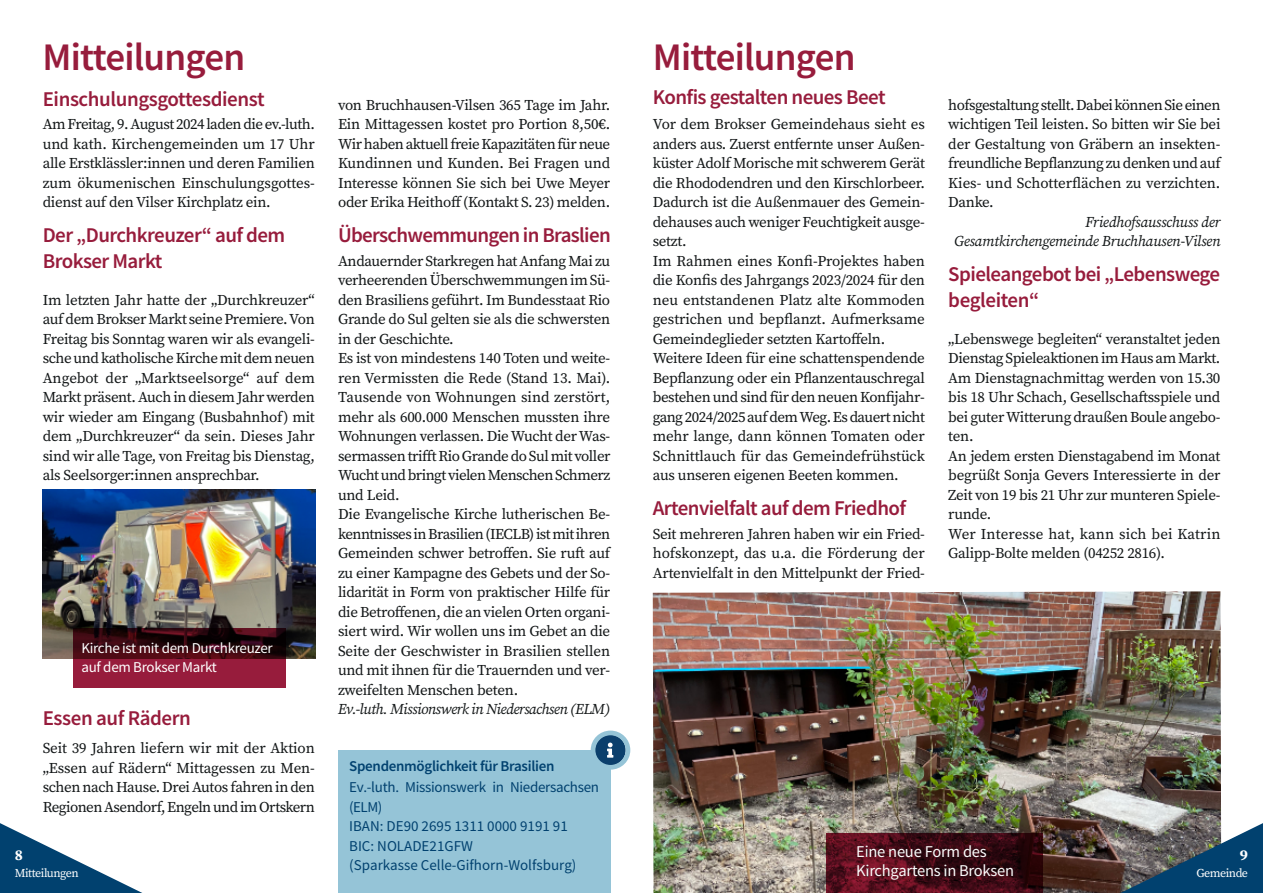
<style>
.page{position:relative;width:1263px;height:893px;background:#fff}
.page>*{position:absolute;margin:0;border:0;box-sizing:border-box;transform-origin:0 0}
.t1{font:600 39px "Source Sans Pro";letter-spacing:-.02em;color:#971c3c}
.t2{font:600 21px/25.5px "Source Sans Pro";letter-spacing:-.025em;color:#971c3c}
.t3{font:16.5px/19.5px "Source Sans Pro";letter-spacing:-.015em;color:#fff}
.t4{font:15px/19.5px "Source Serif Pro";letter-spacing:-.02em;color:#121617;text-align:justify}
.t5{font:15px/19.5px "Source Sans Pro";color:#01416f}
.t6{font:italic 15px/19.5px "Source Serif Pro";letter-spacing:-.025em;color:#121617;text-align:right}
.t7{font:15px/19.5px "Source Sans Pro";letter-spacing:-.02em;color:#fff}
.t8{font:600 15px "Source Sans Pro";letter-spacing:-.02em;color:#01416f}
.t9{font:700 15px "Source Serif Pro";color:#fff}
.t10{font:12px "Source Serif Pro";letter-spacing:-.04em;color:#fff}
</style>
<div class="page">
<img style="left:653px;top:591px;width:568px;height:302px">
<svg style="left:826px;top:833px;width:217px;height:60px;background:#450b16"></svg>
<svg style="left:858px;top:845px;width:128px;height:12px;background:#3f0b16"></svg>
<svg style="left:858px;top:865px;width:155px;height:15px;background:#460d18"></svg>
<div style="left:338px;top:750px;width:272px;height:143px;background:#95c4d7"></div>
<div style="left:595px;top:735px;width:31px;height:30px;background:#0b3f6c;border-radius:50%"></div>
<svg style="left:607px;top:743px;width:6px;height:15px"></svg>
<div style="left:591px;top:731px;width:39px;height:39px;border:5px solid #95c4d7;border-radius:50%"></div>
<img style="left:43px;top:490px;width:273px;height:168px">
<svg style="left:73px;top:628px;width:213px;height:60px;background:#631124"></svg>
<svg style="left:1094px;top:818px;width:169px;height:75px;background:#495d6d"></svg>
<svg style="left:0;top:823px;width:142px;height:70px"></svg>
<h1 class="t1" style="left:43px;top:41px;width:204px">Mitteilungen</h1>
<h2 class="t2" style="left:43px;top:88px;width:223px">Einschulungsgottesdienst</h2>
<p class="t4" style="left:43px;top:116px;width:274px">Am Freitag, 9. August 2024 laden die ev.-luth. und kath. Kirchengemeinden um 17 Uhr alle Erstklässler:innen und deren Familien zum ökumenischen Einschulungsgottes&shy;dienst auf den Vilser Kirchplatz ein.</p>
<h2 class="t2" style="left:43px;top:224px;width:244px">Der „Durchkreuzer“ auf dem<br>Brokser Markt</h2>
<p class="t4" style="left:43px;top:291px;width:274px">Im letzten Jahr hatte der „Durchkreuzer“ auf dem Brokser Markt seine Premiere. Von Freitag bis Sonntag waren wir als evangeli&shy;sche und katholische Kirche mit dem neuen Angebot der „Marktseelsorge“ auf dem Markt präsent. Auch in diesem Jahr werden wir wieder am Eingang (Busbahnhof) mit dem „Durchkreuzer“ da sein. Dieses Jahr sind wir alle Tage, von Freitag bis Dienstag, als Seelsorger:innen ansprechbar.</p>
<p class="t7" style="left:81px;top:639px;width:193px">Kirche ist mit dem Durchkreuzer auf dem Brokser Markt</p>
<h2 class="t2" style="left:43px;top:707px;width:150px">Essen auf Rädern</h2>
<p class="t4" style="left:43px;top:740px;width:274px">Seit 39 Jahren liefern wir mit der Aktion „Essen auf Rädern“ Mittagessen zu Men&shy;schen nach Hause. Drei Autos fahren in den Regionen Asendorf, Engeln und im Ortskern</p>
<p class="t9" style="left:15px;top:849px;width:10px">8</p>
<p class="t10" style="left:15px;top:868px;width:65px">Mitteilungen</p>
<p class="t4" style="left:338px;top:96px;width:274px">von Bruchhausen-Vilsen 365 Tage im Jahr.<br>Ein Mittagessen kostet pro Portion 8,50€.<br>Wir haben aktuell freie Kapazitäten für neue Kundinnen und Kunden. Bei Fragen und Interesse können Sie sich bei Uwe Meyer oder Erika Heithoff (Kontakt S. 23) melden.</p>
<h2 class="t2" style="left:338px;top:224px;width:274px">Überschwemmungen in Braslien</h2>
<p class="t4" style="left:338px;top:252px;width:274px;text-align:left">Andauernder Starkregen hat Anfang Mai zu verheerenden Überschwemmungen im Sü&shy;den Brasiliens geführt. Im Bundesstaat Rio Grande do Sul gelten sie als die schwersten in der Geschichte.<br>Es ist von mindestens 140 Toten und weite&shy;ren Vermissten die Rede (Stand 13. Mai).<br>Tausende von Wohnungen sind zerstört, mehr als 600.000 Menschen mussten ihre Wohnungen verlassen. Die Wucht der Was&shy;sermassen trifft Rio Grande do Sul mit voller Wucht und bringt vielen Menschen Schmerz und Leid.<br>Die Evangelische Kirche lutherischen Be&shy;kenntnisses in Brasilien (IECLB) ist mit ihren Gemeinden schwer betroffen. Sie ruft auf zu einer Kampagne des Gebets und der So&shy;lidarität in Form von praktischer Hilfe für die Betroffenen, die an vielen Orten organi&shy;siert wird. Wir wollen uns im Gebet an die Seite der Geschwister in Brasilien stellen und mit ihnen für die Trauernden und ver&shy;zweifelten Menschen beten.</p>
<p class="t6" style="left:338px;top:701px;width:274px">Ev.-luth. Missionswerk in Niedersachsen (ELM)</p>
<p class="t8" style="left:349px;top:760px;width:207px">Spendenmöglichkeit für Brasilien</p>
<p class="t5" style="left:349px;top:779px;width:251px">Ev.-luth. Missionswerk in Niedersachsen (ELM)<br>IBAN: DE90 2695 1311 0000 9191 91<br>BIC: NOLADE21GFW<br>(Sparkasse Celle-Gifhorn-Wolfsburg)</p>
<h1 class="t1" style="left:653px;top:41px;width:204px">Mitteilungen</h1>
<h2 class="t2" style="left:653px;top:86px;width:234px">Konfis gestalten neues Beet</h2>
<p class="t4" style="left:653px;top:116px;width:274px;text-align:left">Vor dem Brokser Gemeindehaus sieht es anders aus. Zuerst entfernte unser Außen&shy;küster Adolf Morische mit schwerem Gerät die Rhododendren und den Kirschlorbeer.<br>Dadurch ist die Außenmauer des Gemein&shy;dehauses auch weniger Feuchtigkeit ausge&shy;setzt.<br>Im Rahmen eines Konfi-Projektes haben die Konfis des Jahrgangs 2023/2024 für den neu entstandenen Platz alte Kommoden gestrichen und bepflanzt. Aufmerksame Gemeindeglieder setzten Kartoffeln.<br>Weitere Ideen für eine schattenspendende Bepflanzung oder ein Pflanzentauschregal bestehen und sind für den neuen Konfijahr&shy;gang 2024/2025 auf dem Weg. Es dauert nicht mehr lange, dann können Tomaten oder Schnittlauch für das Gemeindefrühstück aus unseren eigenen Beeten kommen.</p>
<h2 class="t2" style="left:653px;top:497px;width:255px">Artenvielfalt auf dem Friedhof</h2>
<p class="t4" style="left:653px;top:525px;width:274px">Seit mehreren Jahren haben wir ein Fried&shy;hofskonzept, das u.a. die Förderung der Artenvielfalt in den Mittelpunkt der Fried-</p>
<p class="t4" style="left:948px;top:96px;width:274px">hofsgestaltung stellt. Dabei können Sie einen wichtigen Teil leisten. So bitten wir Sie bei der Gestaltung von Gräbern an insekten&shy;freundliche Bepflanzung zu denken und auf Kies- und Schotterflächen zu verzichten.<br>Danke.</p>
<p class="t6" style="left:954px;top:213px;width:268px">Friedhofsausschuss der<br>Gesamtkirchengemeinde Bruchhausen-Vilsen</p>
<h2 class="t2" style="left:948px;top:263px;width:273px">Spieleangebot bei „Lebenswege begleiten“</h2>
<p class="t4" style="left:948px;top:330px;width:274px;text-align:left">„Lebenswege begleiten“ veranstaltet jeden Dienstag Spieleaktionen im Haus am Markt.<br>Am Dienstagnachmittag werden von 15.30 bis 18 Uhr Schach, Gesellschaftsspiele und bei guter Witterung draußen Boule angebo&shy;ten.<br>An jedem ersten Dienstagabend im Monat begrüßt Sonja Gevers Interessierte in der Zeit von 19 bis 21 Uhr zur munteren Spiele&shy;runde.<br>Wer Interesse hat, kann sich bei Katrin Galipp-Bolte melden (04252 2816).</p>
<p class="t3" style="left:856px;top:843px;width:159px">Eine neue Form des<br>Kirchgartens in Broksen</p>
<p class="t9" style="left:1240px;top:849px;width:10px">9</p>
<p class="t10" style="left:1196px;top:868px;width:53px">Gemeinde</p>
</div>
